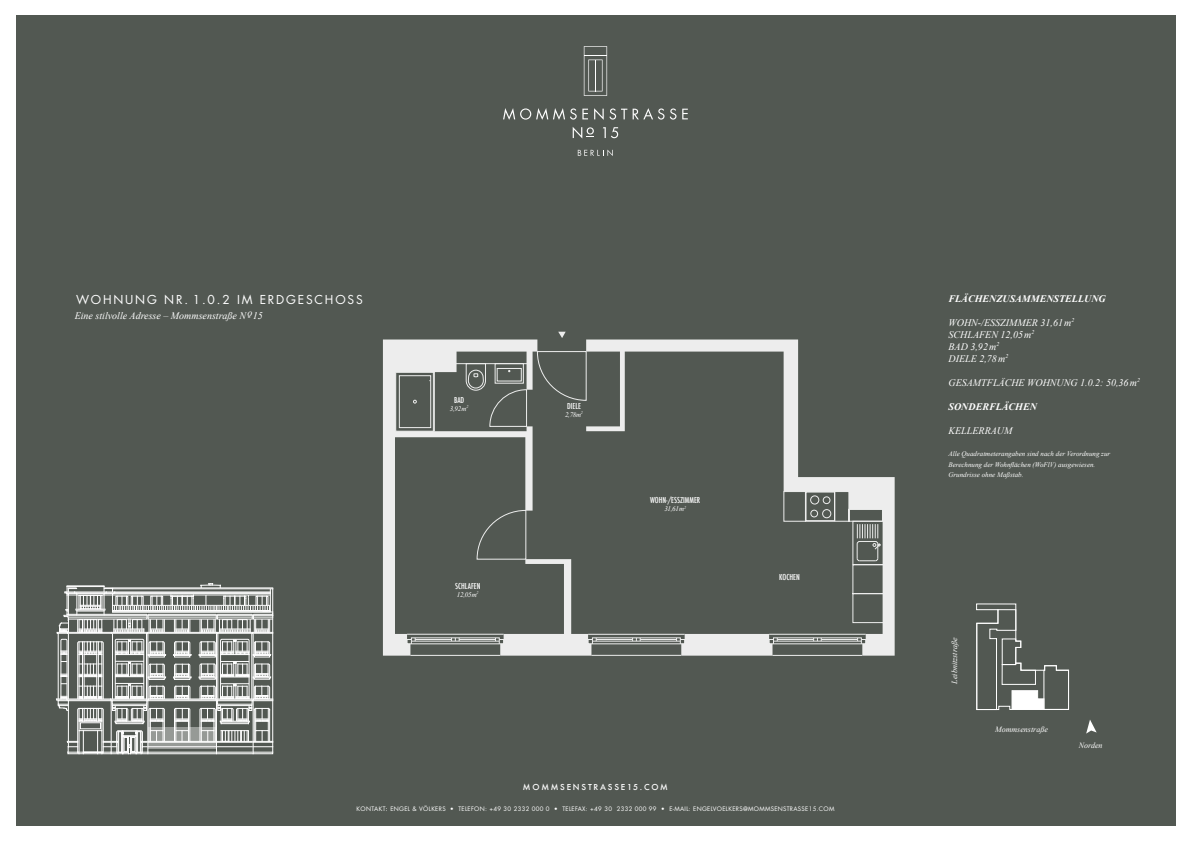
<style>
.page{position:relative;width:1191px;height:842px;background:#fff}
.page>*{position:absolute;margin:0;border:0;box-sizing:border-box;transform-origin:0 0}
.t1{font:12px "Futura";letter-spacing:.15em;color:#fff}
.t2{font:italic 10px/12px "Times New Roman";color:#fff}
.t3{font:italic 700 10px "Times New Roman";color:#fff}
.t4{font:500 condensed 8px "Futura";color:#fff}
.t5{font:italic 8px "Times New Roman";color:#fff}
.t6{font:500 8px "Futura";letter-spacing:.22em;color:#fff}
.t7{font:italic 7px/10.4px "Times New Roman";color:#fff}
.t8{font:6px "Futura";letter-spacing:.05em;color:#fff}
.s1{font-weight:500}
</style>
<div class="page">
<div style="left:16px;top:16px;width:1159px;height:810px;background:#525852"></div>
<svg style="left:537px;top:351px;width:49px;height:50px"></svg>
<svg style="left:537px;top:559px;width:49px;height:97px"></svg>
<svg style="left:383px;top:339px;width:154px;height:317px"></svg>
<svg style="left:586px;top:339px;width:308px;height:317px"></svg>
<svg style="left:558px;top:332px;width:7px;height:6px"></svg>
<svg style="left:56px;top:583px;width:217px;height:171px"></svg>
<hr style="left:217px;top:633px;width:1px;height:66px;background:#fff">
<hr style="left:251px;top:633px;width:1px;height:66px;background:#fff">
<svg style="left:148px;top:727px;width:67px;height:22px"></svg>
<svg style="left:1086px;top:720px;width:10px;height:14px"></svg>
<svg style="left:976px;top:603px;width:93px;height:107px"></svg>
<svg style="left:603px;top:127px;width:15px;height:11px"></svg>
<svg style="left:572px;top:127px;width:22px;height:12px"></svg>
<svg style="left:578px;top:150px;width:35px;height:6px"></svg>
<svg style="left:582px;top:109px;width:6px;height:10px"></svg>
<svg style="left:503px;top:108px;width:73px;height:12px"></svg>
<svg style="left:670px;top:108px;width:6px;height:12px"></svg>
<svg style="left:682px;top:109px;width:6px;height:10px"></svg>
<svg style="left:609px;top:108px;width:55px;height:12px"></svg>
<svg style="left:594px;top:108px;width:9px;height:12px"></svg>
<svg style="left:584px;top:46px;width:23px;height:50px"></svg>
<hr style="left:595px;top:60px;width:1px;height:31px;background:#fff">
<h1 class="t1" style="left:76px;top:292px;width:288px">WOHNUNG NR. 1.0.2 IM ERDGESCHOSS</h1>
<h2 class="t2" style="left:75px;top:309px;width:189px">Eine stilvolle Adresse – Mommsenstraße No 15</h2>
<p class="t4" style="left:454px;top:395px;width:12px">BAD</p>
<p class="t7" style="left:450px;top:403px;width:20px">3,92m<sup>2</sup></p>
<p class="t4" style="left:455px;top:581px;width:27px">SCHLAFEN</p>
<p class="t7" style="left:457px;top:589px;width:23px">12,05m<sup>2</sup></p>
<p class="t4" style="left:567px;top:401px;width:15px">DIELE</p>
<p class="t7" style="left:565px;top:409px;width:19px">2,78m<sup>2</sup></p>
<p class="t4" style="left:650px;top:495px;width:52px">WOHN-/ESSZIMMER</p>
<p class="t7" style="left:664px;top:503px;width:23px">31,61m<sup>2</sup></p>
<p class="t6" style="left:523px;top:781px;width:146px">MOMMSENSTRASSE15.COM</p>
<p class="t4" style="left:779px;top:572px;width:22px">KOCHEN</p>
<p class="t8" style="left:356px;top:805px;width:479px">KONTAKT<span class="s1">:</span> ENGEL &amp; VÖLKERS • TELEFON: +49 30 2332 000 0 • TELEFAX: +49 30 2332 000 99 • E-MAIL: ENGELVOELKERS@MOMMSENSTRASSE15.COM</p>
<h2 class="t3" style="left:948px;top:291px;width:159px">FLÄCHENZUSAMMENSTELLUNG</h2>
<h2 class="t2" style="left:948px;top:316px;width:127px">WOHN-/ESSZIMMER 31,61m<sup>2<br></sup>SCHLAFEN 12,05m<sup>2<br></sup>BAD 3,92m<sup>2<br></sup>DIELE 2,78m<sup>2</sup></h2>
<h2 class="t2" style="left:948px;top:376px;width:193px">GESAMTFLÄCHE WOHNUNG 1.0.2: 50,36m<sup>2</sup></h2>
<h2 class="t3" style="left:948px;top:399px;width:90px">SONDERFLÄCHEN</h2>
<h2 class="t2" style="left:948px;top:424px;width:65px">KELLERRAUM</h2>
<p class="t7" style="left:948px;top:448px;width:163px">Alle Quadratmeterangaben sind nach der Verordnung zur<br>Berechnung der Wohnflächen (WoFlV) ausgewiesen.<br>Grundrisse ohne Maßstab.</p>
<p class="t5" style="left:949px;top:683px;width:47px;rotate:-90deg">Leibnitzstraße</p>
<p class="t5" style="left:995px;top:724px;width:54px">Mommsenstraße</p>
<p class="t5" style="left:1078px;top:740px;width:25px">Norden</p>
</div>
